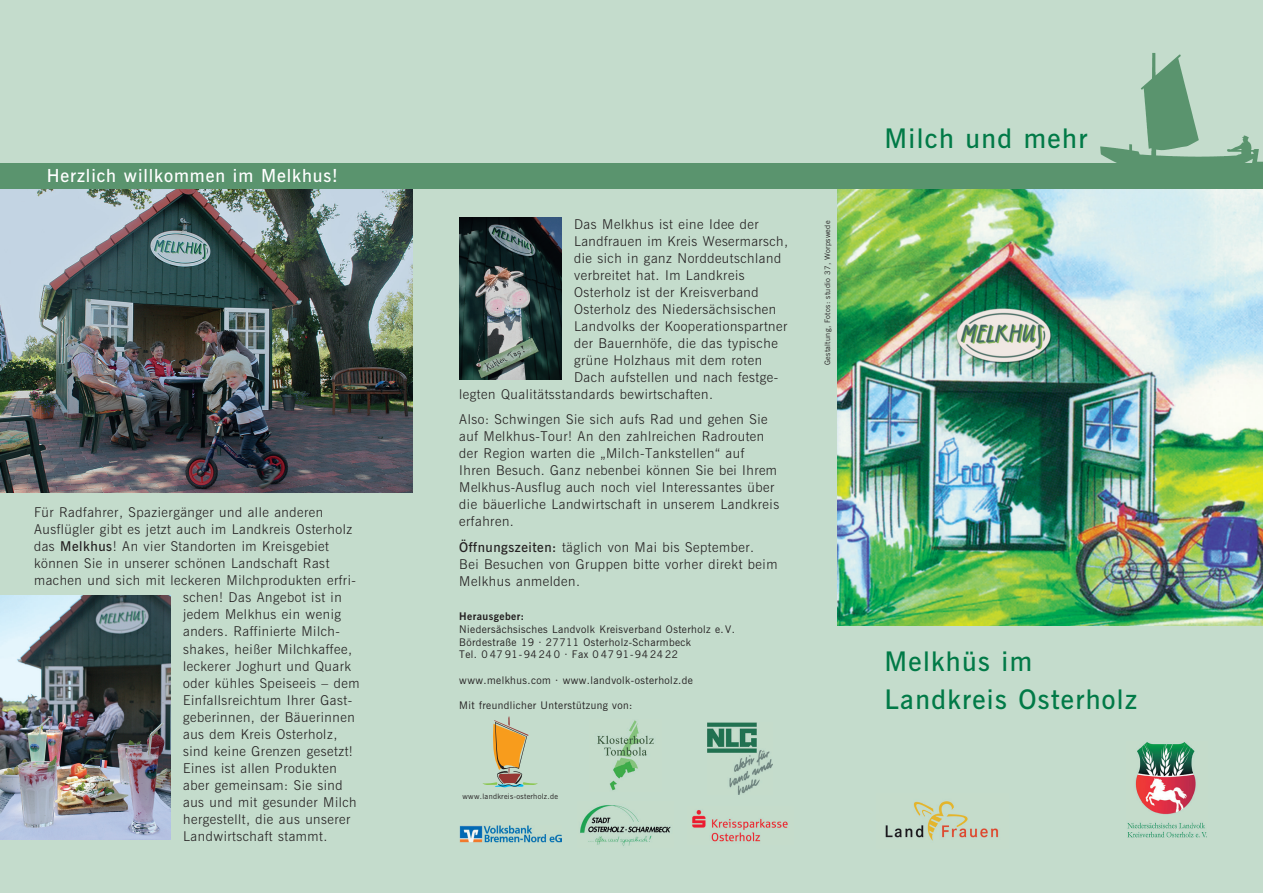
<style>
.page{position:relative;width:1263px;height:893px;background:#c4dccc}
.page>*{position:absolute;margin:0;border:0;box-sizing:border-box;transform-origin:0 0}
.t1{font:600 27px/38.2px "News Gothic BT";letter-spacing:.05em;color:#017a47}
.t2{font:600 18px "News Gothic BT";letter-spacing:.05em;color:#fff}
.t3{font:300 13.5px/17px "News Gothic BT";letter-spacing:.04em;color:#231f20}
.t4{font:10.5px/12.8px "News Gothic BT";letter-spacing:.04em;color:#231f20}
.t5{font:700 10.5px "News Gothic BT";letter-spacing:.04em;color:#231f20}
.t6{font:7.5px "News Gothic BT";letter-spacing:.04em;color:#231f20}
.s1{font-weight:600}
</style>
<div class="page">
<img style="left:838px;top:189px;width:425px;height:436px">
<div style="left:0;top:164px;width:1263px;height:25px;background:#5a946e"></div>
<img style="left:0;top:189px;width:412px;height:303px">
<img style="left:1127px;top:742px;width:80px;height:96px">
<img style="left:707px;top:723px;width:65px;height:72px">
<img style="left:459px;top:826px;width:102px;height:16px">
<img style="left:580px;top:805px;width:91px;height:41px">
<img style="left:692px;top:810px;width:96px;height:32px">
<svg style="left:482px;top:716px;width:56px;height:72px"></svg>
<img style="left:0;top:595px;width:170px;height:245px">
<img style="left:885px;top:801px;width:114px;height:40px">
<img style="left:459px;top:217px;width:102px;height:162px">
<img style="left:597px;top:720px;width:57px;height:71px">
<img style="left:1094px;top:53px;width:169px;height:111px">
<h2 class="t2" style="left:47px;top:164px;width:293px">Herzlich willkommen im Melkhus!</h2>
<p class="t3" style="left:34px;top:504px;width:291px">Für Radfahrer, Spaziergänger und alle anderen</p>
<p class="t3" style="left:34px;top:521px;width:320px">Ausflügler gibt es jetzt auch im Landkreis Osterholz</p>
<p class="t3" style="left:34px;top:538px;width:296px">das <span class="s1">Melkhus</span>! An vier Standorten im Kreisgebiet</p>
<p class="t3" style="left:34px;top:555px;width:297px">können Sie in unserer schönen Landschaft Rast</p>
<p class="t3" style="left:34px;top:572px;width:323px">machen und sich mit leckeren Milchprodukten erfri-</p>
<p class="t3" style="left:183px;top:589px;width:160px">schen! Das Angebot ist in</p>
<p class="t3" style="left:183px;top:606px;width:160px">jedem Melkhus ein wenig</p>
<p class="t3" style="left:183px;top:623px;width:158px">anders. Raffinierte Milch-</p>
<p class="t3" style="left:183px;top:640px;width:170px">shakes, heißer Milchkaffee,</p>
<p class="t3" style="left:183px;top:657px;width:169px">leckerer Joghurt und Quark</p>
<p class="t3" style="left:183px;top:674px;width:178px">oder kühles Speiseeis – dem</p>
<p class="t3" style="left:183px;top:691px;width:171px">Einfallsreichtum Ihrer Gast-</p>
<p class="t3" style="left:183px;top:708px;width:173px">geberinnen, der Bäuerinnen</p>
<p class="t3" style="left:183px;top:725px;width:156px">aus dem Kreis Osterholz,</p>
<p class="t3" style="left:183px;top:742px;width:171px">sind keine Grenzen gesetzt!</p>
<p class="t3" style="left:183px;top:759px;width:155px">Eines ist allen Produkten</p>
<p class="t3" style="left:183px;top:776px;width:161px">aber gemeinsam: Sie sind</p>
<p class="t3" style="left:183px;top:793px;width:175px">aus und mit gesunder Milch</p>
<p class="t3" style="left:183px;top:810px;width:169px">hergestellt, die aus unserer</p>
<p class="t3" style="left:183px;top:827px;width:146px">Landwirtschaft stammt.</p>
<p class="t3" style="left:574px;top:215px;width:186px">Das Melkhus ist eine Idee der</p>
<p class="t3" style="left:574px;top:232px;width:216px">Landfrauen im Kreis Wesermarsch,</p>
<p class="t3" style="left:574px;top:249px;width:209px">die sich in ganz Norddeutschland</p>
<p class="t3" style="left:574px;top:266px;width:172px">verbreitet hat. Im Landkreis</p>
<p class="t3" style="left:574px;top:283px;width:186px">Osterholz ist der Kreisverband</p>
<p class="t3" style="left:574px;top:300px;width:204px">Osterholz des Niedersächsischen</p>
<p class="t3" style="left:574px;top:317px;width:215px">Landvolks der Kooperationspartner</p>
<p class="t3" style="left:574px;top:334px;width:205px">der Bauernhöfe, die das typische</p>
<p class="t3" style="left:574px;top:351px;width:189px">grüne Holzhaus mit dem roten</p>
<p class="t3" style="left:574px;top:368px;width:206px">Dach aufstellen und nach festge-</p>
<p class="t3" style="left:459px;top:385px;width:255px">legten Qualitätsstandards bewirtschaften.</p>
<p class="t3" style="left:459px;top:411px;width:321px">Also: Schwingen Sie sich aufs Rad und gehen Sie auf Melkhus-Tour! An den zahlreichen Radrouten der Region warten die „Milch-Tankstellen“ auf<br>Ihren Besuch. Ganz nebenbei können Sie bei Ihrem Melkhus-Ausflug auch noch viel Interessantes über die bäuerliche Landwirtschaft in unserem Landkreis erfahren.</p>
<p class="t3" style="left:459px;top:538px;width:320px"><span class="s1">Öffnungszeiten:</span> täglich von Mai bis September.<br>Bei Besuchen von Gruppen bitte vorher direkt beim<br>Melkhus anmelden.</p>
<p class="t5" style="left:459px;top:610px;width:67px">Herausgeber:</p>
<p class="t4" style="left:459px;top:623px;width:277px">Niedersächsisches Landvolk Kreisverband Osterholz e.V.<br>Bördestraße 19 · 27711 Osterholz-Scharmbeck<br>Tel. 04791-94240 · Fax 04791-942422</p>
<p class="t4" style="left:459px;top:674px;width:235px">www.melkhus.com · www.landvolk-osterholz.de</p>
<p class="t4" style="left:459px;top:699px;width:175px">Mit freundlicher Unterstützung von:</p>
<p class="t6" style="left:462px;top:791px;width:97px">www.landkreis-osterholz.de</p>
<p class="t6" style="left:823px;top:365px;width:146px;rotate:-90deg">Gestaltung, Fotos: studio 37, Worpswede</p>
<h1 class="t1" style="left:884px;top:119px;width:204px">Milch und mehr</h1>
<h1 class="t1" style="left:884px;top:642px;width:254px">Melkhüs im<br>Landkreis Osterholz</h1>
</div>
